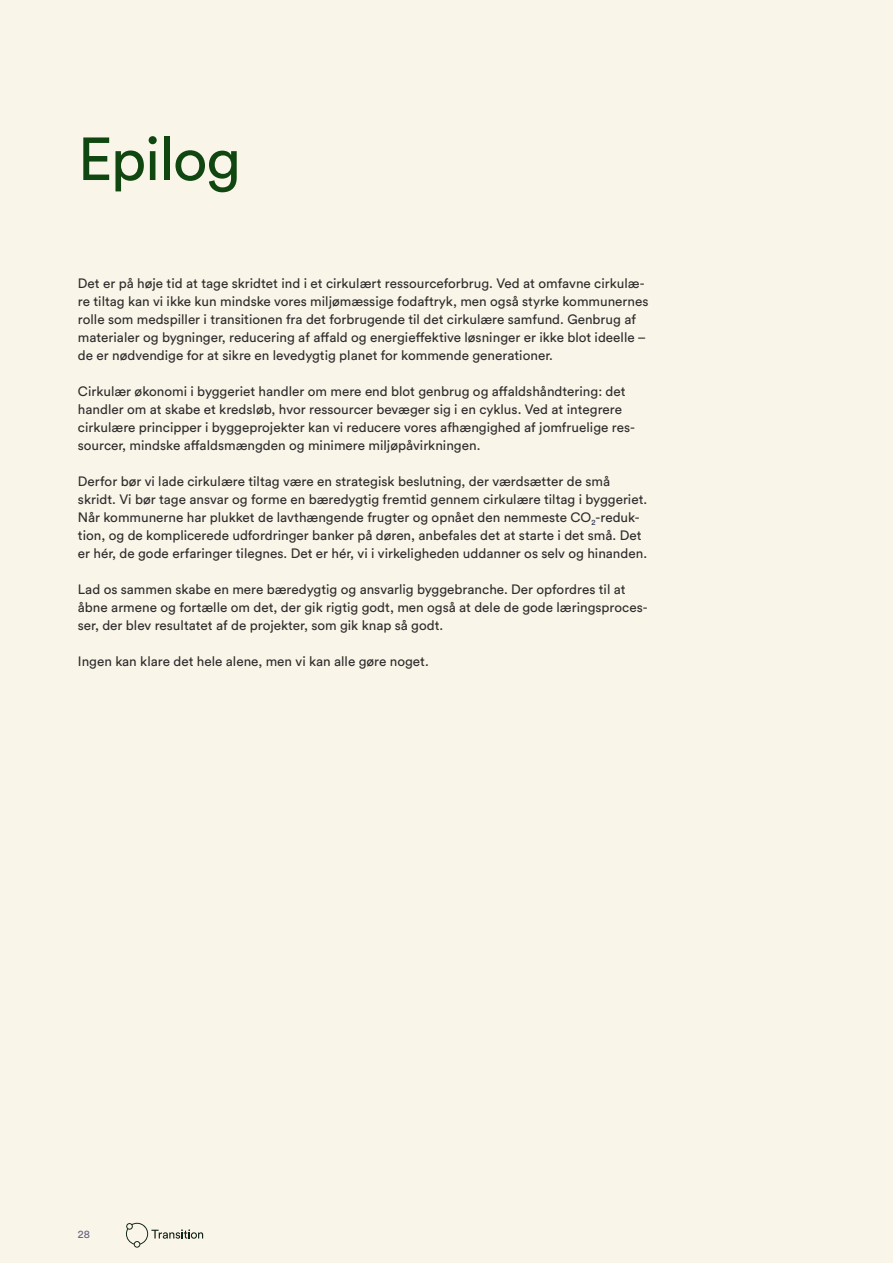
<style>
.page{position:relative;width:893px;height:1263px;background:#faf5e9}
.page>*{position:absolute;margin:0;border:0;box-sizing:border-box;transform-origin:0 0}
.H1_sort{font:60px "Circular Std";letter-spacing:-.02em;color:#104710}
.Brødtekst_9_12{font:13.5px/18px "Circular Std";color:#2e2d2c}
.t1{font:11.1px "Circular Std";color:#676581}
</style>
<div class="page">
<svg style="left:126px;top:1223px;width:77px;height:25px"></svg>
<p class="H1_sort" style="left:78px;top:123px;width:164px">Epilog</p>
<p class="Brødtekst_9_12" style="left:78px;top:274px;width:572px">Det er på høje tid at tage skridtet ind i et cirkulært ressourceforbrug. Ved at omfavne cirkulæ&shy;re tiltag kan vi ikke kun mindske vores miljømæssige fodaftryk, men også styrke kommunernes rolle som medspiller i transitionen fra det forbrugende til det cirkulære samfund. Genbrug af materialer og bygninger, reducering af affald og energieffektive løsninger er ikke blot ideelle – de er nødvendige for at sikre en levedygtig planet for kommende generationer.</p>
<p class="Brødtekst_9_12" style="left:78px;top:382px;width:559px">Cirkulær økonomi i byggeriet handler om mere end blot genbrug og affaldshåndtering: det handler om at skabe et kredsløb, hvor ressourcer bevæger sig i en cyklus. Ved at integrere cirkulære principper i byggeprojekter kan vi reducere vores afhængighed af jomfruelige res&shy;sourcer, mindske affaldsmængden og minimere miljøpåvirkningen.</p>
<p class="Brødtekst_9_12" style="left:78px;top:472px;width:571px">Derfor bør vi lade cirkulære tiltag være en strategisk beslutning, der værdsætter de små skridt. Vi bør tage ansvar og forme en bæredygtig fremtid gennem cirkulære tiltag i byggeriet.<br>Når kommunerne har plukket de lavthængende frugter og opnået den nemmeste CO<sub>2</sub>-reduk&shy;tion, og de komplicerede udfordringer banker på døren, anbefales det at starte i det små. Det er hér, de gode erfaringer tilegnes. Det er hér, vi i virkeligheden uddanner os selv og hinanden.</p>
<p class="Brødtekst_9_12" style="left:78px;top:580px;width:571px">Lad os sammen skabe en mere bæredygtig og ansvarlig byggebranche. Der opfordres til at åbne armene og fortælle om det, der gik rigtig godt, men også at dele de gode læringsproces&shy;ser, der blev resultatet af de projekter, som gik knap så godt.</p>
<p class="Brødtekst_9_12" style="left:78px;top:652px;width:352px">Ingen kan klare det hele alene, men vi kan alle gøre noget.</p>
<p class="t1" style="left:78px;top:1227px;width:14px">28</p>
</div>
